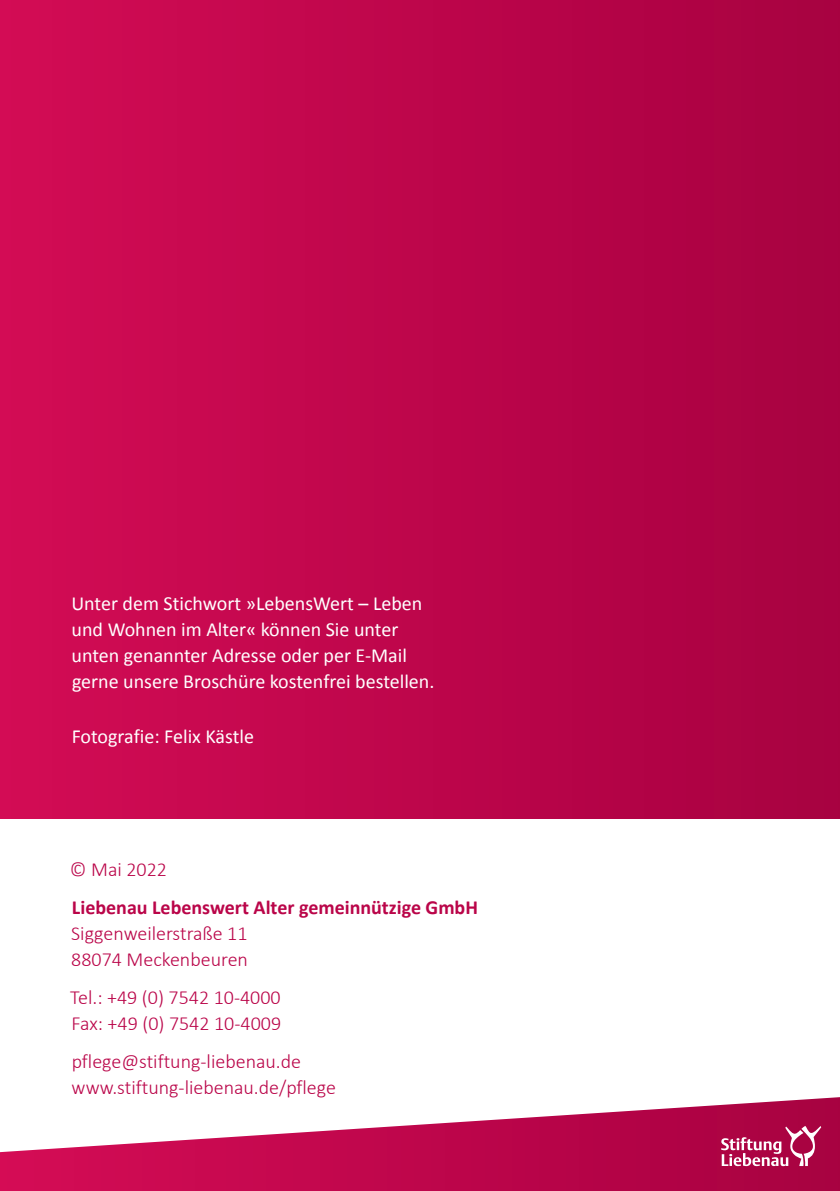
<style>
.page{position:relative;width:840px;height:1191px;background:#fff}
.page>*{position:absolute;margin:0;border:0;box-sizing:border-box;transform-origin:0 0}
.t1{font:20px/26px "Calibri";color:#fff}
.t2{font:300 20px/26px "Calibri";color:#ba0549}
.t3{font:700 20px "Calibri";color:#ba0549}
</style>
<div class="page">
<div style="left:0;top:0;width:839px;height:911px;background:linear-gradient(to right,#d30c55,#a80141)"></div>
<div style="left:0;top:819px;width:839px;height:334px;background:#fff"></div>
<svg style="left:0;top:1097px;width:839px;height:94px"></svg>
<svg style="left:720px;top:1125px;width:100px;height:41px"></svg>
<p class="t1" style="left:71px;top:589px;width:364px">Unter dem Stichwort »LebensWert – Leben und Wohnen im Alter« können Sie unter unten genannter Adresse oder per E-Mail gerne unsere Broschüre kostenfrei bestellen.</p>
<p class="t1" style="left:72px;top:722px;width:184px">Fotografie: Felix Kästle</p>
<p class="t2" style="left:70px;top:856px;width:99px">© Mai 2022</p>
<p class="t3" style="left:72px;top:895px;width:407px">Liebenau Lebenswert Alter gemeinnützige GmbH</p>
<p class="t2" style="left:71px;top:920px;width:178px">Siggenweilerstraße 11<br>88074 Meckenbeuren</p>
<p class="t2" style="left:70px;top:984px;width:212px">Tel.: +49 (0) 7542 10-4000<br>Fax: +49 (0) 7542 10-4009</p>
<p class="t2" style="left:72px;top:1048px;width:266px">pflege@stiftung-liebenau.de www.stiftung-liebenau.de/pflege</p>
</div>
